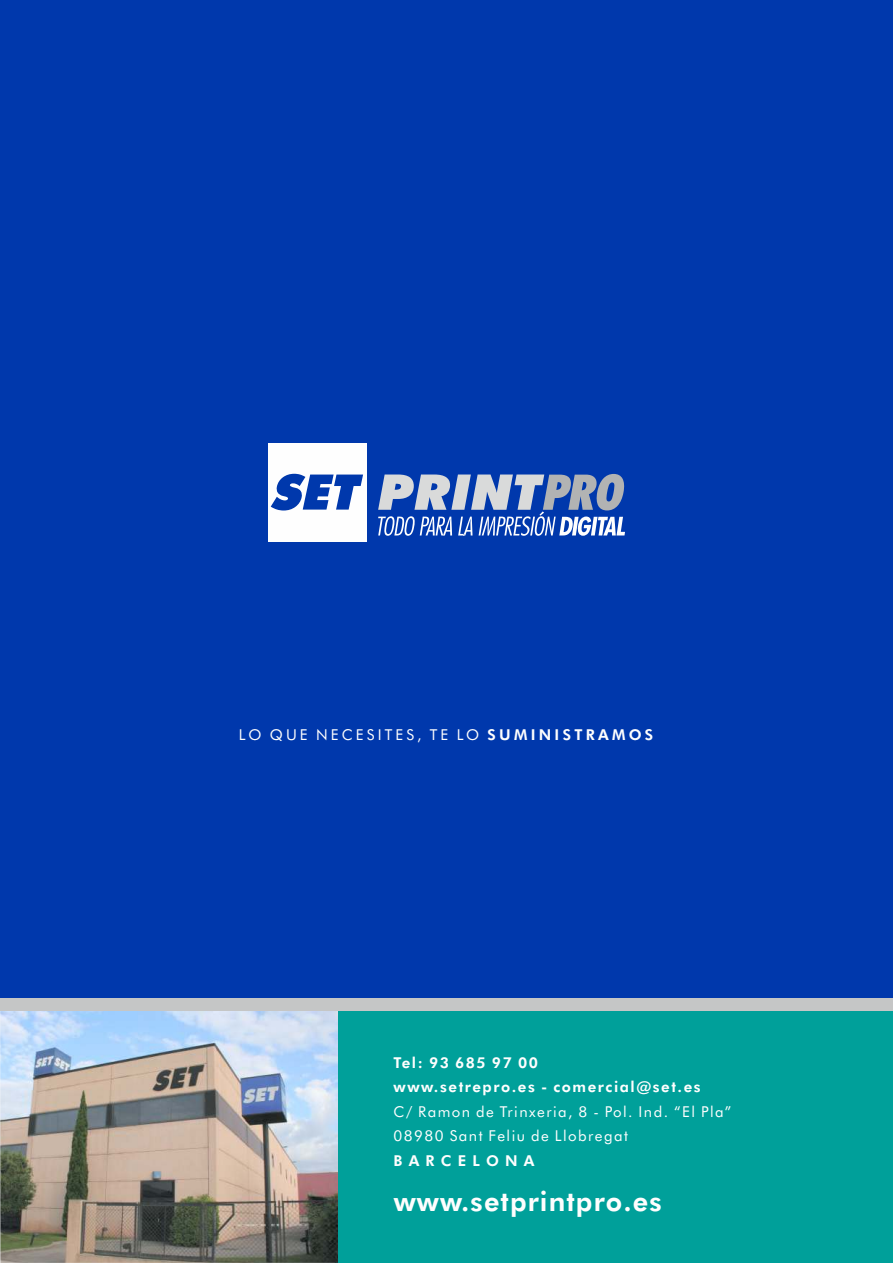
<style>
.page{position:relative;width:893px;height:1263px;background:#fff}
.page>*{position:absolute;margin:0;border:0;box-sizing:border-box;transform-origin:0 0}
.t1{font:800 27px "Futura BT";letter-spacing:.04em;color:#fefefe}
.t2{font:15px/24.6px "Futura BT";letter-spacing:.1em;color:#fefefe}
.t3{font:800 15px/24.6px "Futura BT";letter-spacing:.105em;color:#fefefe}
.t4{font:15px "Futura BT";letter-spacing:.21em;color:#fefefe}
.s1{font-weight:800}
</style>
<div class="page">
<div style="left:338px;top:1010px;width:555px;height:253px;background:#00a09a"></div>
<div style="left:0;top:0;width:893px;height:998px;background:#0038ac"></div>
<div style="left:268px;top:443px;width:99px;height:99px;background:#fefefe"></div>
<svg style="left:271px;top:474px;width:92px;height:36px"></svg>
<svg style="left:378px;top:474px;width:247px;height:62px"></svg>
<img style="left:0;top:1010px;width:338px;height:253px">
<div style="left:0;top:998px;width:893px;height:12px;background:#c5c6c6"></div>
<p class="t4" style="left:239px;top:728px;width:416px">LO QUE NECESITES, TE LO <span class="s1">SUMINISTRAMOS</span></p>
<p class="t3" style="left:394px;top:1051px;width:309px">Tel: 93 685 97 00<br>www.setrepro.es - comercial@set.es</p>
<p class="t2" style="left:394px;top:1101px;width:339px">C/ Ramon de Trinxeria, 8 - Pol. Ind. “El Pla”<br>08980 Sant Feliu de Llobregat</p>
<p class="t3" style="left:394px;top:1150px;width:142px">B A R C E L O N A</p>
<h1 class="t1" style="left:394px;top:1191px;width:269px">www.setprintpro.es</h1>
</div>
